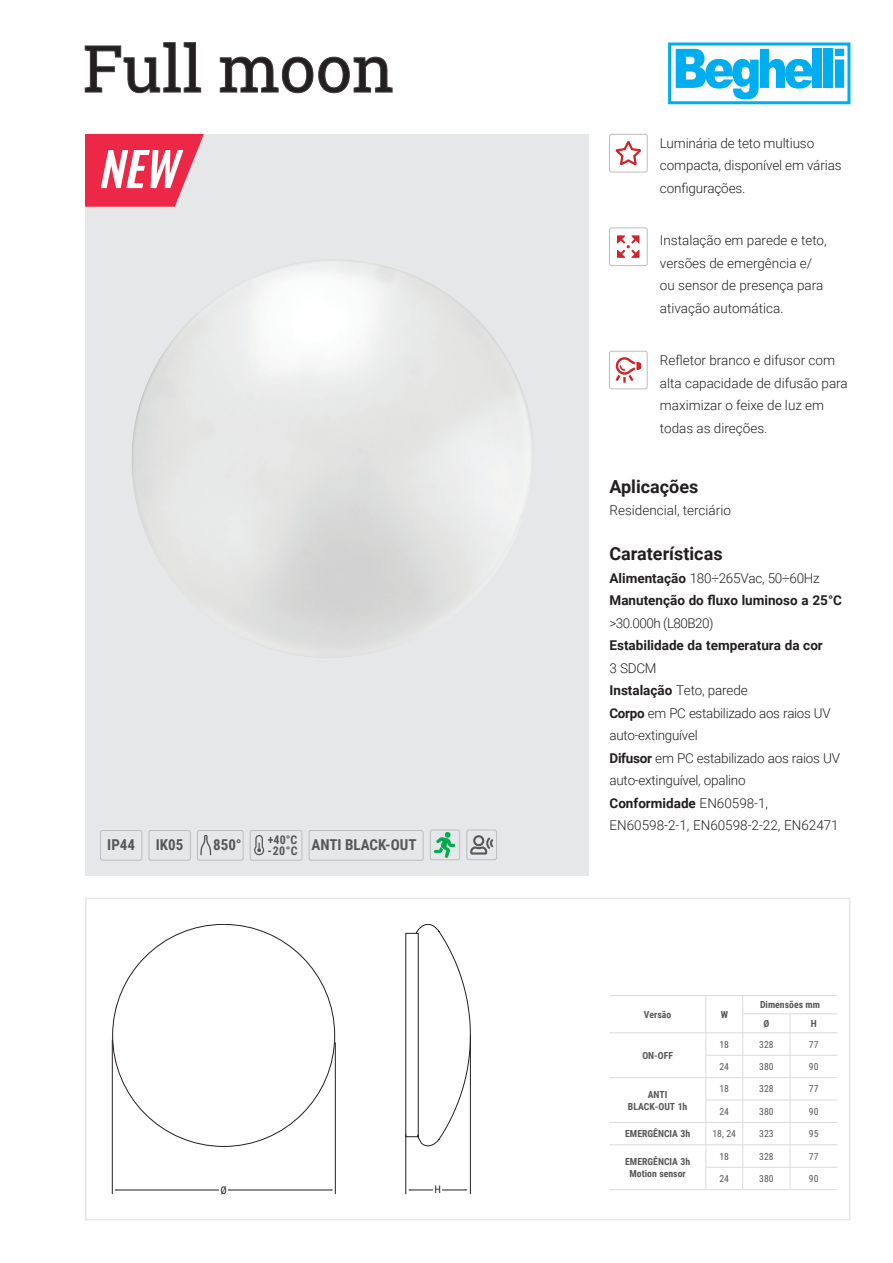
<style>
.page{position:relative;width:893px;height:1263px;background:#fff}
.page>*{position:absolute;margin:0;border:0;box-sizing:border-box;transform-origin:0 0}
.t1{font:700 18px "Roboto";color:#231f20}
.t2{font:700 15px "Roboto Condensed";color:#57585a}
.Plus_di_prodotto{font:300 13.5px/22.5px "Roboto";color:#231f20}
.tabellina_potenza{font:300 13.5px "Roboto";letter-spacing:-.02em;color:#231f20}
.tabellina_potenza-2{font:700 13.5px "Roboto";color:#231f20}
.tabellina_potenza-3{font:300 13.5px "Roboto";color:#231f20}
.tab_utile{font:700 13.5px "Roboto";color:#231f20}
.tab_utile-2{font:300 13.5px "Roboto";letter-spacing:-.02em;color:#231f20}
.text1{font:300 13.5px "Roboto";letter-spacing:-.015em;color:#231f20}
.tabellina_potenza-4{font:300 13.5px "Roboto";letter-spacing:-.04em;color:#231f20}
.t3{font:700 12px "Roboto Condensed";color:#57585a}
.t4{font:10.5px "Roboto Condensed";color:#231f20}
.Normale{font:700 9.75px "Roboto Condensed";color:#57585a}
.Normale-2{font:9.75px "Roboto Condensed";color:#57585a}
.s1{font-weight:700}
.s2{font-weight:300}
</style>
<div class="page">
<svg style="left:85px;top:42px;width:307px;height:51px"></svg>
<div style="left:85px;top:134px;width:503px;height:741px;background:#e6e7e9"></div>
<img style="left:132px;top:260px;width:401px;height:398px">
<div style="left:100px;top:830px;width:42px;height:30px;border:1px solid #bcbdc0;border-radius:2px"></div>
<div style="left:149px;top:830px;width:42px;height:30px;border:1px solid #bcbdc0;border-radius:2px"></div>
<div style="left:309px;top:830px;width:114px;height:30px;border:1px solid #bcbdc0;border-radius:2px"></div>
<div style="left:250px;top:830px;width:52px;height:30px;border:1px solid #bcbdc0;border-radius:2px"></div>
<svg style="left:254px;top:835px;width:10px;height:20px"></svg>
<div style="left:197px;top:830px;width:46px;height:30px;border:1px solid #bcbdc0;border-radius:2px"></div>
<svg style="left:200px;top:835px;width:11px;height:20px"></svg>
<div style="left:85px;top:898px;width:765px;height:322px;border:2px solid #e6e7e9"></div>
<div style="left:609px;top:134px;width:39px;height:38px;border:1px solid #bcbdc0;border-radius:2px"></div>
<div style="left:609px;top:351px;width:39px;height:38px;border:1px solid #bcbdc0;border-radius:2px"></div>
<svg style="left:616px;top:357px;width:25px;height:26px"></svg>
<svg style="left:616px;top:141px;width:25px;height:24px"></svg>
<hr style="left:743px;top:995px;width:47px;height:1px;background:#d9dadc">
<hr style="left:790px;top:995px;width:47px;height:1px;background:#d9dadc">
<hr style="left:743px;top:1013px;width:47px;height:1px;background:#d9dadc">
<hr style="left:790px;top:1013px;width:47px;height:1px;background:#d9dadc">
<hr style="left:609px;top:1032px;width:97px;height:1px;background:#d9dadc">
<hr style="left:706px;top:1032px;width:37px;height:1px;background:#d9dadc">
<hr style="left:743px;top:1032px;width:47px;height:1px;background:#d9dadc">
<hr style="left:790px;top:1032px;width:47px;height:1px;background:#d9dadc">
<svg style="left:790px;top:1014px;width:1px;height:175px"></svg>
<hr style="left:706px;top:1055px;width:37px;height:1px;background:#d9dadc">
<hr style="left:743px;top:1055px;width:47px;height:1px;background:#d9dadc">
<hr style="left:790px;top:1055px;width:47px;height:1px;background:#d9dadc">
<hr style="left:706px;top:1100px;width:37px;height:1px;background:#d9dadc">
<hr style="left:743px;top:1100px;width:47px;height:1px;background:#d9dadc">
<hr style="left:790px;top:1100px;width:47px;height:1px;background:#d9dadc">
<hr style="left:706px;top:1167px;width:37px;height:1px;background:#d9dadc">
<hr style="left:743px;top:1167px;width:47px;height:1px;background:#d9dadc">
<svg style="left:742px;top:996px;width:1px;height:193px"></svg>
<hr style="left:790px;top:1167px;width:47px;height:1px;background:#d9dadc">
<hr style="left:609px;top:995px;width:97px;height:1px;background:#d9dadc">
<hr style="left:706px;top:995px;width:37px;height:1px;background:#d9dadc">
<svg style="left:706px;top:996px;width:1px;height:193px"></svg>
<hr style="left:609px;top:1122px;width:97px;height:1px;background:#d9dadc">
<hr style="left:706px;top:1122px;width:37px;height:1px;background:#d9dadc">
<hr style="left:743px;top:1122px;width:47px;height:1px;background:#d9dadc">
<hr style="left:790px;top:1122px;width:47px;height:1px;background:#d9dadc">
<hr style="left:609px;top:1077px;width:97px;height:1px;background:#d9dadc">
<hr style="left:706px;top:1077px;width:37px;height:1px;background:#d9dadc">
<hr style="left:743px;top:1077px;width:47px;height:1px;background:#d9dadc">
<hr style="left:790px;top:1077px;width:47px;height:1px;background:#d9dadc">
<hr style="left:609px;top:1144px;width:97px;height:1px;background:#d9dadc">
<hr style="left:706px;top:1144px;width:37px;height:1px;background:#d9dadc">
<hr style="left:743px;top:1144px;width:47px;height:1px;background:#d9dadc">
<hr style="left:790px;top:1144px;width:47px;height:1px;background:#d9dadc">
<hr style="left:706px;top:1189px;width:37px;height:1px;background:#d9dadc">
<hr style="left:743px;top:1189px;width:47px;height:1px;background:#d9dadc">
<hr style="left:790px;top:1189px;width:47px;height:1px;background:#d9dadc">
<hr style="left:609px;top:1189px;width:97px;height:1px;background:#d9dadc">
<svg style="left:406px;top:924px;width:64px;height:227px"></svg>
<hr style="left:116px;top:1190px;width:215px;height:1px;background:#231f20">
<hr style="left:335px;top:1043px;width:1px;height:151px;background:#231f20">
<hr style="left:112px;top:1040px;width:1px;height:154px;background:#231f20">
<hr style="left:410px;top:1190px;width:56px;height:1px;background:#231f20">
<hr style="left:470px;top:1035px;width:1px;height:159px;background:#231f20">
<hr style="left:405px;top:1134px;width:1px;height:60px;background:#231f20">
<div style="left:219px;top:1183px;width:9px;height:13px;background:#fff"></div>
<div style="left:433px;top:1183px;width:9px;height:13px;background:#fff"></div>
<div style="left:609px;top:227px;width:39px;height:39px;border:1px solid #bcbdc0;border-radius:2px"></div>
<svg style="left:617px;top:235px;width:22px;height:23px"></svg>
<div style="left:466px;top:830px;width:31px;height:30px;border:1px solid #bcbdc0;border-radius:2px"></div>
<svg style="left:470px;top:835px;width:23px;height:19px"></svg>
<div style="left:430px;top:830px;width:30px;height:30px;border:1px solid #bcbdc0;border-radius:2px"></div>
<svg style="left:434px;top:832px;width:21px;height:26px"></svg>
<div style="left:668px;top:43px;width:182px;height:61px;background:#fff;border:3px solid #00aeef"></div>
<div style="left:813px;top:49px;width:9px;height:39px;background:#00aeef"></div>
<div style="left:824px;top:49px;width:9px;height:39px;background:#00aeef"></div>
<svg style="left:835px;top:49px;width:9px;height:39px"></svg>
<svg style="left:676px;top:49px;width:137px;height:50px"></svg>
<svg style="left:85px;top:134px;width:119px;height:73px"></svg>
<p class="t3" style="left:268px;top:831px;width:31px">+40°C</p>
<p class="t2" style="left:107px;top:834px;width:29px">IP44</p>
<p class="t2" style="left:156px;top:834px;width:29px">IK05</p>
<p class="t2" style="left:311px;top:834px;width:106px">ANTI BLACK-OUT</p>
<p class="t3" style="left:267px;top:842px;width:32px">-20°C</p>
<p class="t2" style="left:213px;top:834px;width:30px">850°</p>
<p class="t4" style="left:220px;top:1182px;width:8px">Ø</p>
<p class="t4" style="left:434px;top:1181px;width:8px">H</p>
<p class="Plus_di_prodotto" style="left:660px;top:131px;width:183px">Luminária de teto multiuso compacta, disponível em várias configurações.</p>
<p class="Plus_di_prodotto" style="left:660px;top:228px;width:168px">Instalação em parede e teto, versões de emergência e/ ou sensor de presença para ativação automática.</p>
<p class="Plus_di_prodotto" style="left:660px;top:348px;width:189px">Refletor branco e difusor com alta capacidade de difusão para maximizar o feixe de luz em todas as direções.</p>
<p class="t1" style="left:609px;top:474px;width:90px">Aplicações</p>
<p class="Plus_di_prodotto" style="left:609px;top:498px;width:123px">Residencial, terciário</p>
<p class="t1" style="left:609px;top:541px;width:115px">Caraterísticas</p>
<p class="tab_utile-2" style="left:609px;top:568px;width:212px"><span class="s1">Alimentação</span> 180÷265Vac, 50÷60Hz</p>
<p class="tab_utile" style="left:609px;top:591px;width:234px">Manutenção do fluxo luminoso a 25°C</p>
<p class="tabellina_potenza-4" style="left:609px;top:613px;width:106px">&gt;30.000h (L80B20)</p>
<p class="tabellina_potenza-2" style="left:609px;top:636px;width:215px">Estabilidade da temperatura da cor</p>
<p class="tabellina_potenza" style="left:609px;top:658px;width:49px">3 SDCM</p>
<p class="text1" style="left:609px;top:681px;width:140px"><span class="s1">Instalação</span> Teto, parede</p>
<p class="tabellina_potenza" style="left:609px;top:703px;width:223px"><span class="s1">Corpo</span> em PC estabilizado aos raios UV</p>
<p class="tabellina_potenza" style="left:609px;top:726px;width:90px">auto-extinguível</p>
<p class="tabellina_potenza" style="left:609px;top:748px;width:232px"><span class="s1">Difusor</span> em PC estabilizado aos raios UV</p>
<p class="tabellina_potenza" style="left:609px;top:771px;width:138px">auto-extinguível, opalino</p>
<p class="tabellina_potenza-2" style="left:609px;top:793px;width:160px">Conformidade <span class="s2">EN60598-1,</span></p>
<p class="tabellina_potenza-3" style="left:609px;top:816px;width:231px">EN60598-2-1, EN60598-2-22, EN62471</p>
<p class="Normale" style="left:644px;top:1007px;width:29px">Versão</p>
<p class="Normale" style="left:721px;top:1007px;width:9px">W</p>
<p class="Normale" style="left:760px;top:998px;width:61px">Dimensões mm</p>
<p class="Normale" style="left:763px;top:1017px;width:7px">Ø</p>
<p class="Normale" style="left:811px;top:1017px;width:7px">H</p>
<p class="Normale" style="left:642px;top:1048px;width:32px">ON-OFF</p>
<p class="Normale" style="left:648px;top:1087px;width:21px">ANTI</p>
<p class="Normale" style="left:628px;top:1099px;width:61px">BLACK-OUT 1h</p>
<p class="Normale-2" style="left:719px;top:1037px;width:11px">18</p>
<p class="Normale-2" style="left:759px;top:1037px;width:16px">328</p>
<p class="Normale-2" style="left:809px;top:1037px;width:11px">77</p>
<p class="Normale-2" style="left:719px;top:1060px;width:11px">24</p>
<p class="Normale-2" style="left:759px;top:1060px;width:16px">380</p>
<p class="Normale-2" style="left:809px;top:1060px;width:11px">90</p>
<p class="Normale-2" style="left:719px;top:1082px;width:11px">18</p>
<p class="Normale-2" style="left:759px;top:1082px;width:16px">328</p>
<p class="Normale-2" style="left:809px;top:1082px;width:11px">77</p>
<p class="Normale-2" style="left:719px;top:1104px;width:11px">24</p>
<p class="Normale-2" style="left:759px;top:1104px;width:16px">380</p>
<p class="Normale-2" style="left:809px;top:1104px;width:11px">90</p>
<p class="Normale" style="left:625px;top:1127px;width:67px">EMERGÊNCIA 3h</p>
<p class="Normale-2" style="left:712px;top:1127px;width:25px">18, 24</p>
<p class="Normale-2" style="left:759px;top:1127px;width:16px">323</p>
<p class="Normale-2" style="left:809px;top:1127px;width:11px">95</p>
<p class="Normale" style="left:625px;top:1155px;width:67px">EMERGÊNCIA 3h</p>
<p class="Normale" style="left:630px;top:1166px;width:58px">Motion sensor</p>
<p class="Normale-2" style="left:719px;top:1149px;width:11px">18</p>
<p class="Normale-2" style="left:759px;top:1149px;width:16px">328</p>
<p class="Normale-2" style="left:809px;top:1149px;width:11px">77</p>
<p class="Normale-2" style="left:719px;top:1172px;width:11px">24</p>
<p class="Normale-2" style="left:759px;top:1172px;width:16px">380</p>
<p class="Normale-2" style="left:809px;top:1172px;width:11px">90</p>
</div>
